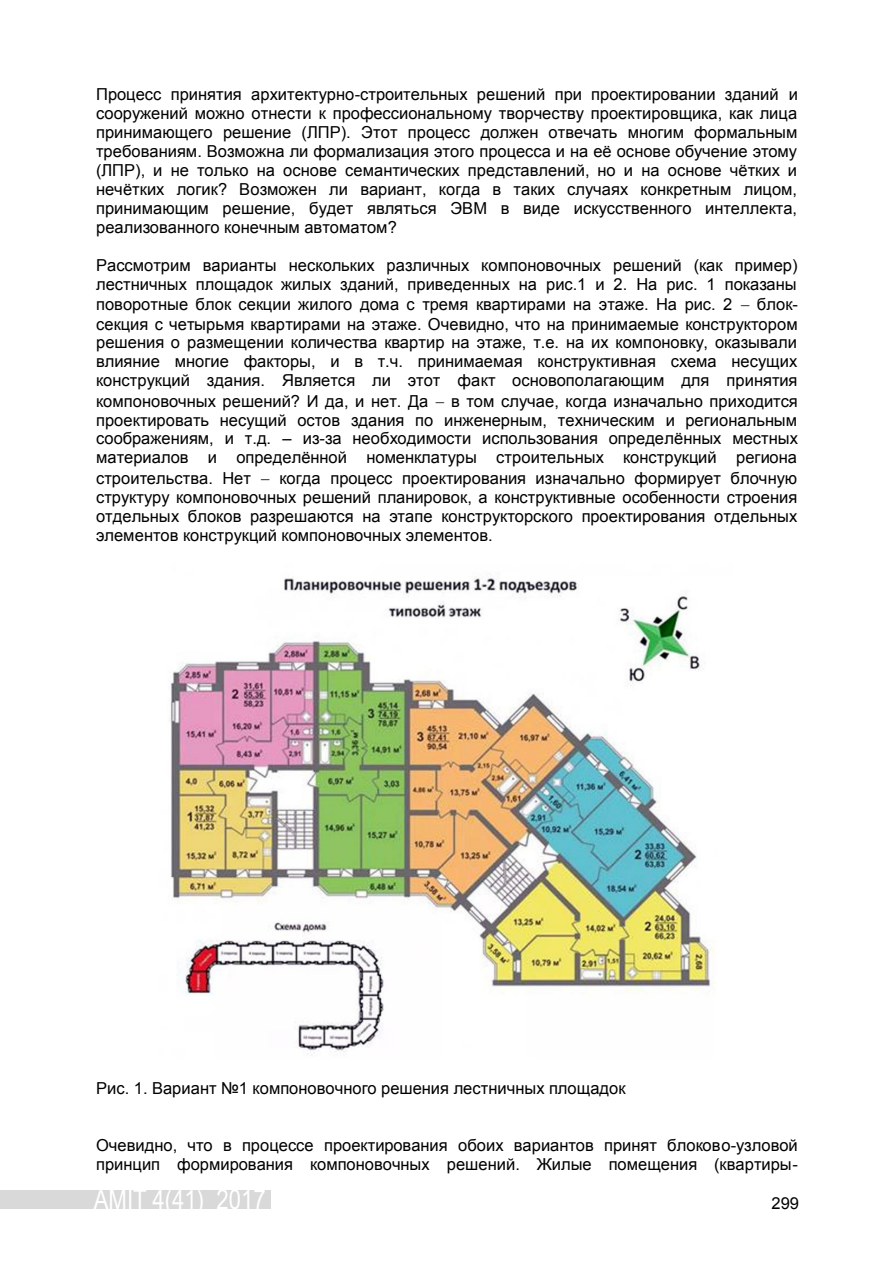
<style>
.page{position:relative;width:893px;height:1263px;background:#fff}
.page>*{position:absolute;margin:0;border:0;box-sizing:border-box;transform-origin:0 0}
.t1{font:27px "Arial Narrow";color:#fff}
.t2{font:16.5px/19px "Arial";color:#000;text-align:justify}
.t3{font:16.5px "Arial";color:#000}
.s1{font-style:inherit}
</style>
<div class="page">
<div style="left:0;top:1190px;width:271px;height:19px;background:#d9d9d9"></div>
<img style="left:169px;top:578px;width:547px;height:477px">
<p class="t2" style="left:96px;top:85px;width:703px">Процесс принятия архитектурно<span class="s1">-</span>строительных решений при проектировании зданий и сооружений можно отнести к профессиональному творчеству проектировщика, как лица принимающего решение (ЛПР). Этот процесс должен отвечать многим формальным требованиям. Возможна ли формализация этого процесса и на её основе обучение этому (ЛПР), и не только на основе семантических представлений, но и на основе чётких и нечётких логик? Возможен ли вариант, когда в таких случаях конкретным лицом, принимающим решение, будет являться ЭВМ в виде искусственного интеллекта, реализованного конечным автоматом?</p>
<p class="t2" style="left:96px;top:256px;width:703px;line-height:19.5px">Рассмотрим варианты нескольких различных компоновочных решений (как пример) лестничных площадок жилых зданий, приведенных на рис.1 и 2. На рис. 1 показаны поворотные блок секции жилого дома с тремя квартирами на этаже. На рис. 2</p>
<p class="t2" style="left:96px;top:295px;width:704px;text-indent:661px">блок&shy;секция с четырьмя квартирами на этаже. Очевидно, что на принимаемые конструктором решения о размещении количества квартир на этаже, т.е. на их компоновку, оказывали влияние многие факторы, и в т.ч. принимаемая конструктивная схема несущих конструкций здания. Является ли этот факт основополагающим для принятия</p>
<p class="t2" style="left:96px;top:391px;width:334px">компоновочных решений? И да, и нет. Да</p>
<p class="t2" style="left:96px;top:391px;width:703px;text-indent:355px">в том случае, когда изначально приходится проектировать несущий остов здания по инженерным, техническим и региональным соображениям, и т.д. – из<span class="s1">-</span>за необходимости использования определённых местных материалов и определённой номенклатуры строительных конструкций региона</p>
<p class="t2" style="left:96px;top:469px;width:157px">строительства. Нет</p>
<p class="t2" style="left:96px;top:469px;width:703px;text-indent:183px">когда процесс проектирования изначально формирует блочную структуру компоновочных решений планировок, а конструктивные особенности строения отдельных блоков разрешаются на этапе конструкторского проектирования отдельных элементов конструкций компоновочных элементов.</p>
<p class="t2" style="left:96px;top:1078px;width:531px">Рис. 1. Вариант №1 компоновочного решения лестничных площадок</p>
<p class="t2" style="left:96px;top:1135px;width:704px">Очевидно, что в процессе проектирования обоих вариантов принят блоково<span class="s1">-</span>узловой принцип формирования компоновочных решений. Жилые помещения (квартиры<span class="s1">-</span></p>
<h1 class="t1" style="left:94px;top:1180px;width:173px">AMIT 4(41) 2017</h1>
<p class="t3" style="left:771px;top:1192px;width:29px">299</p>
</div>
